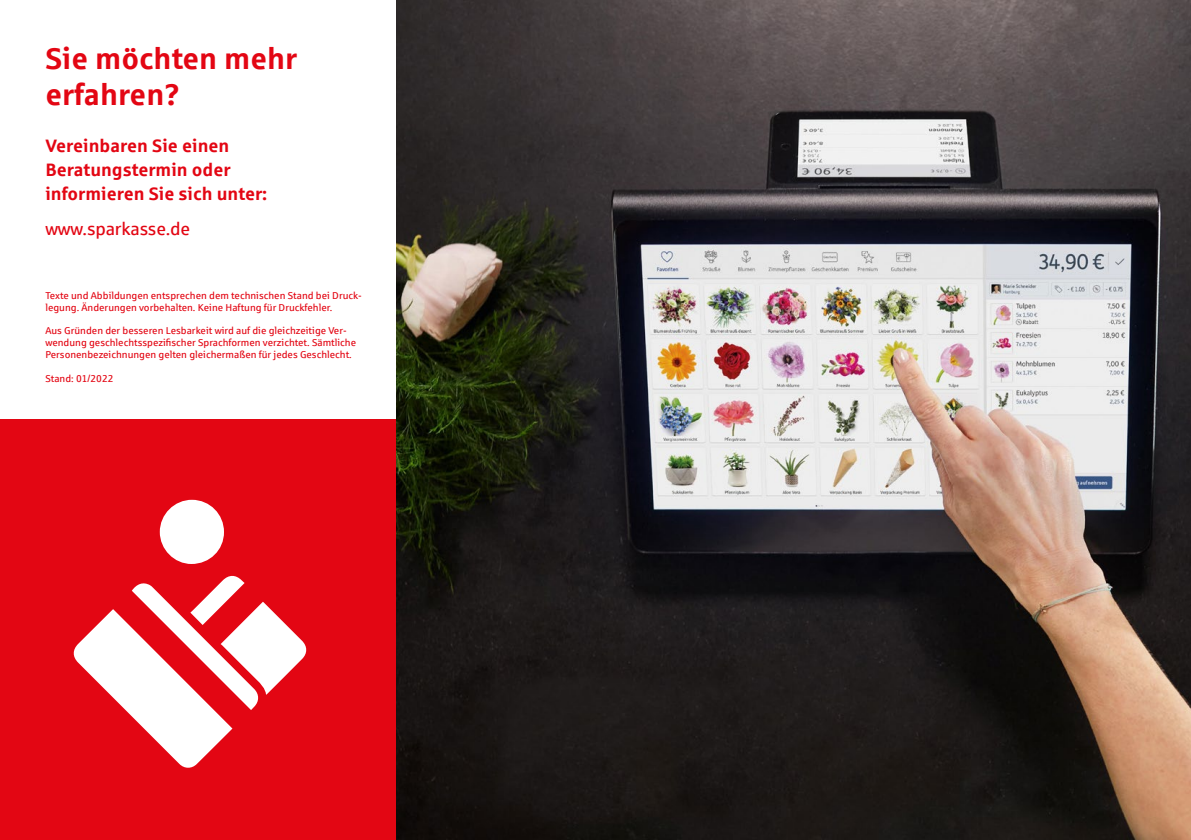
<style>
.page{position:relative;width:1191px;height:840px;background:#fff}
.page>*{position:absolute;margin:0;border:0;box-sizing:border-box;transform-origin:0 0}
.t1{font:700 30px/36px "Sparkasse Rg";color:#e30613}
.t2{font:700 18px/24px "Sparkasse Rg";color:#e30613}
.t3{font:18px "Sparkasse Rg";letter-spacing:-.01em;color:#e30613}
.t4{font:10px/12px "Sparkasse Rg";color:#e30613}
</style>
<div class="page">
<div style="left:0;top:420px;width:397px;height:419px;background:#e30613"></div>
<img style="left:397px;top:0;width:794px;height:839px">
<div style="left:160px;top:499px;width:64px;height:64px;background:#fff;border-radius:50%"></div>
<svg style="left:73px;top:575px;width:234px;height:193px"></svg>
<h1 class="t1" style="left:45px;top:40px;width:253px">Sie möchten mehr erfahren?</h1>
<h2 class="t2" style="left:45px;top:133px;width:223px">Vereinbaren Sie einen<br>Beratungstermin oder informieren Sie sich unter:</h2>
<h2 class="t3" style="left:45px;top:218px;width:146px">www.sparkasse.de</h2>
<p class="t4" style="left:45px;top:289px;width:318px">Texte und Abbildungen entsprechen dem technischen Stand bei Druck&shy;legung. Änderungen vorbehalten. Keine Haftung für Druckfehler.</p>
<p class="t4" style="left:45px;top:324px;width:312px">Aus Gründen der besseren Lesbarkeit wird auf die gleichzeitige Ver&shy;wendung geschlechtsspezifischer Sprachformen verzichtet. Sämtliche<br>Personenbezeichnungen gelten gleichermaßen für jedes Geschlecht.</p>
<p class="t4" style="left:45px;top:372px;width:70px">Stand: 01/2022</p>
</div>
